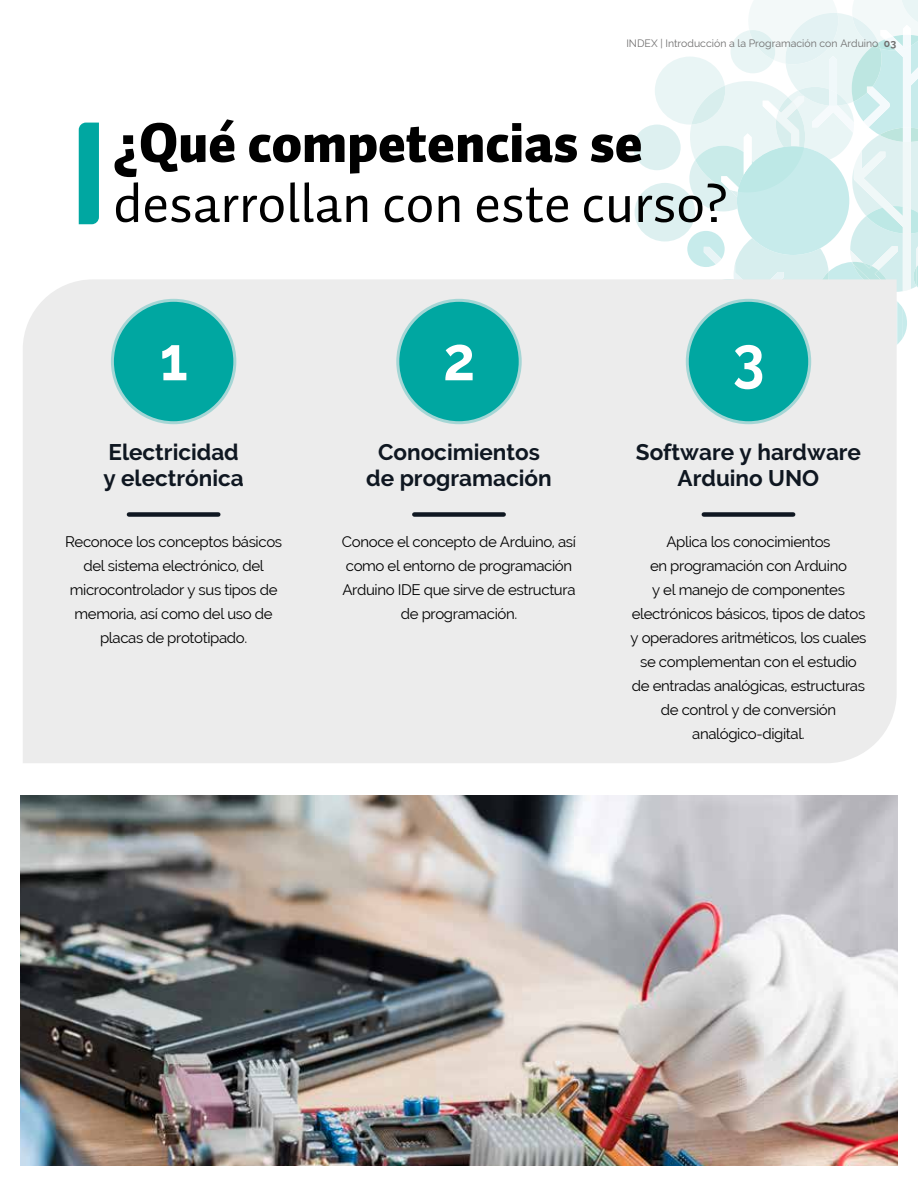
<style>
.page{position:relative;width:918px;height:1188px;background:#fff}
.page>*{position:absolute;margin:0;border:0;box-sizing:border-box;transform-origin:0 0}
.t1{font:700 61.5px "Raleway";color:#fff;scale:.92 1}
.t2{font:55.5px "Auto 1";color:#000}
.t3{font:900 55.5px "Auto 1";color:#000}
.t4{font:700 22.5px/25.5px "Raleway";color:#0f1721;text-align:center}
.t5{font:15px/24px "Raleway";letter-spacing:-.025em;color:#000;text-align:center}
.t6{font:10.5px "Raleway";color:#706f6f}
.s1{font-weight:700}
</style>
<div class="page">
<div style="left:635px;top:183px;width:60px;height:59px;background:#ddf0f0;border-radius:50%"></div>
<div style="left:633px;top:125px;width:48px;height:45px;background:#ddf0f0;border-radius:50%"></div>
<svg style="left:655px;top:0;width:263px;height:345px"></svg>
<div style="left:23px;top:279px;width:874px;height:484px;background:#ececec"></div>
<img style="left:20px;top:796px;width:878px;height:370px">
<div style="left:79px;top:123px;width:20px;height:101px;background:#00a7a1"></div>
<div style="left:112px;top:300px;width:123px;height:123px;background:#00a7a1;border-radius:50%"></div>
<div style="left:111px;top:299px;width:125px;height:125px;border:3px solid #a5d6d5;border-radius:50%"></div>
<div style="left:398px;top:300px;width:122px;height:123px;background:#00a7a1;border-radius:50%"></div>
<div style="left:396px;top:299px;width:126px;height:125px;border:3px solid #a5d6d5;border-radius:50%"></div>
<div style="left:687px;top:300px;width:123px;height:123px;background:#00a7a1;border-radius:50%"></div>
<div style="left:686px;top:299px;width:125px;height:125px;border:3px solid #a5d6d5;border-radius:50%"></div>
<div style="left:129px;top:512px;width:89px;height:5px;background:#0f1721"></div>
<div style="left:414px;top:512px;width:90px;height:5px;background:#0f1721"></div>
<div style="left:704px;top:512px;width:89px;height:5px;background:#0f1721"></div>
<p class="t6" style="left:626px;top:37px;width:271px">INDEX | Introducción a la Programación con Arduino <span class="s1">03</span></p>
<h2 class="t3" style="left:113px;top:106px;width:531px">¿Qué competencias se</h2>
<h2 class="t2" style="left:113px;top:169px;width:615px">desarrollan con este curso?</h2>
<h1 class="t1" style="left:160px;top:324px;width:32px">1</h1>
<h1 class="t1" style="left:443px;top:324px;width:36px">2</h1>
<h1 class="t1" style="left:733px;top:324px;width:36px">3</h1>
<h3 class="t4" style="left:103px;top:440px;width:142px;text-align:left">Electricidad y electrónica</h3>
<h3 class="t4" style="left:366px;top:440px;width:187px">Conocimientos de programación</h3>
<h3 class="t4" style="left:636px;top:440px;width:227px">Software y hardware<br>Arduino UNO</h3>
<p class="t5" style="left:65px;top:530px;width:219px">Reconoce los conceptos básicos del sistema electrónico, del microcontrolador y sus tipos de memoria, así como del uso de placas de prototipado.</p>
<p class="t5" style="left:342px;top:530px;width:236px">Conoce el concepto de Arduino, así como el entorno de programación<br>Arduino IDE que sirve de estructura de programación.</p>
<p class="t5" style="left:631px;top:530px;width:238px">Aplica los conocimientos<br>en programación con Arduino<br>y el manejo de componentes electrónicos básicos, tipos de datos y operadores aritméticos, los cuales se complementan con el estudio de entradas analógicas, estructuras de control y de conversión analógico-digital.</p>
</div>
